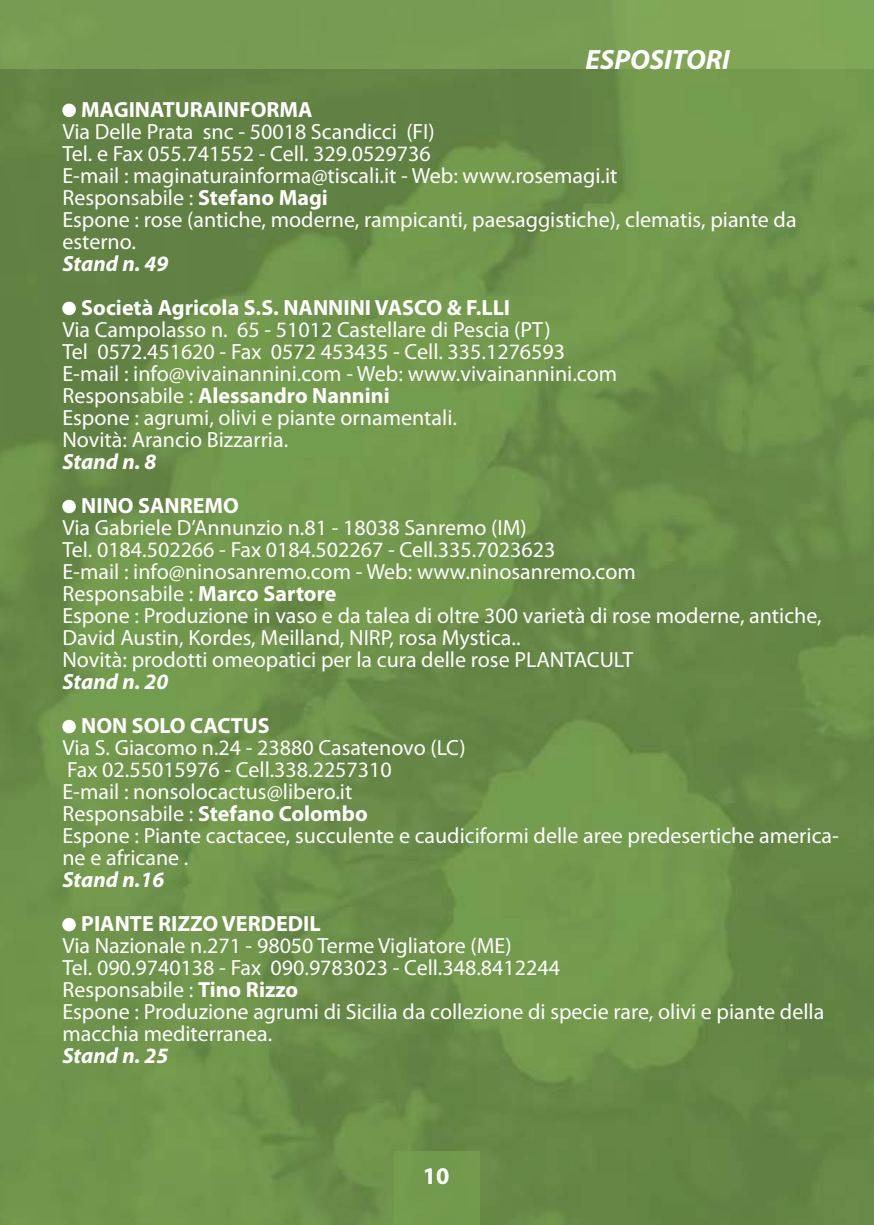
<style>
.page{position:relative;width:874px;height:1225px;background:#fff}
.page>*{position:absolute;margin:0;border:0;box-sizing:border-box;transform-origin:0 0}
.t1{font:italic 700 28px "Myriad";color:#fff}
.t2{font:700 24px "Myriad Pro";color:#fff}
.t3{font:22px/22px "Myriad Pro";color:#fff}
.t4{font:italic 700 22px "Myriad Pro";color:#fff}
.s1{font-family:"Times New Roman";font-weight:700;font-style:italic}
.s2{font-weight:700}
</style>
<div class="page">
<img style="left:0;top:69px;width:873px;height:1156px">
<div style="left:394px;top:1151px;width:85px;height:74px;background:#769f4f"></div>
<div style="left:0;top:0;width:873px;height:69px;background:#779b52"></div>
<hr style="left:873px;top:0;width:1px;height:1225px;background:#769f4f">
<hr style="left:873px;top:0;width:1px;height:69px;background:#8db462">
<svg style="left:59px;top:100px;width:20px;height:20px"></svg>
<svg style="left:59px;top:298px;width:20px;height:20px"></svg>
<svg style="left:59px;top:496px;width:20px;height:20px"></svg>
<svg style="left:59px;top:716px;width:20px;height:20px"></svg>
<svg style="left:59px;top:914px;width:20px;height:20px"></svg>
<p class="t1" style="left:585px;top:45px;width:146px">ESPOSITORI</p>
<p class="t3" style="left:62px;top:98px;width:735px"><span class="s1">●</span> <span class="s2">MAGINATURAINFORMA<br></span>Via Delle Prata snc - 50018 Scandicci (FI)<br>Tel. e Fax 055.741552 - Cell. 329.0529736<br>E-mail : maginaturainforma@tiscali.it - Web: www.rosemagi.it<br>Responsabile : <span class="s2">Stefano Magi<br></span>Espone : rose (antiche, moderne, rampicanti, paesaggistiche), clematis, piante da esterno.</p>
<p class="t4" style="left:62px;top:249px;width:107px">Stand n. 49</p>
<p class="t3" style="left:62px;top:296px;width:556px"><span class="s1">●</span> <span class="s2">Società Agricola S.S. NANNINI VASCO &amp; F.LLI<br></span>Via Campolasso n. 65 - 51012 Castellare di Pescia (PT)<br>Tel 0572.451620 - Fax 0572 453435 - Cell. 335.1276593<br>E-mail : info@vivainannini.com - Web: www.vivainannini.com Responsabile : <span class="s2">Alessandro Nannini<br></span>Espone : agrumi, olivi e piante ornamentali.<br>Novità: Arancio Bizzarria.</p>
<p class="t4" style="left:62px;top:447px;width:95px">Stand n. 8</p>
<p class="t3" style="left:62px;top:494px;width:760px"><span class="s1">●</span> <span class="s2">NINO SANREMO<br></span>Via Gabriele D’Annunzio n.81 - 18038 Sanremo (IM)<br>Tel. 0184.502266 - Fax 0184.502267 - Cell.335.7023623<br>E-mail : info@ninosanremo.com - Web: www.ninosanremo.com<br>Responsabile : <span class="s2">Marco Sartore<br></span>Espone : Produzione in vaso e da talea di oltre 300 varietà di rose moderne, antiche, David Austin, Kordes, Meilland, NIRP, rosa Mystica..<br>Novità: prodotti omeopatici per la cura delle rose PLANTACULT</p>
<p class="t4" style="left:62px;top:667px;width:107px">Stand n. 20</p>
<p class="t3" style="left:62px;top:714px;width:777px"><span class="s1">●</span> <span class="s2">NON SOLO CACTUS<br></span>Via S. Giacomo n.24 - 23880 Casatenovo (LC)<br>Fax 02.55015976 - Cell.338.2257310<br>E-mail : nonsolocactus@libero.it<br>Responsabile : <span class="s2">Stefano Colombo<br></span>Espone : Piante cactacee, succulente e caudiciformi delle aree predesertiche america&shy;ne e africane .</p>
<p class="t4" style="left:62px;top:865px;width:103px">Stand n.16</p>
<p class="t3" style="left:62px;top:912px;width:763px"><span class="s1">●</span> <span class="s2">PIANTE RIZZO VERDEDIL<br></span>Via Nazionale n.271 - 98050 Terme Vigliatore (ME)<br>Tel. 090.9740138 - Fax 090.9783023 - Cell.348.8412244<br>Responsabile : <span class="s2">Tino Rizzo<br></span>Espone : Produzione agrumi di Sicilia da collezione di specie rare, olivi e piante della macchia mediterranea.</p>
<p class="t4" style="left:62px;top:1041px;width:107px">Stand n. 25</p>
<p class="t2" style="left:423px;top:1160px;width:28px">10</p>
</div>
